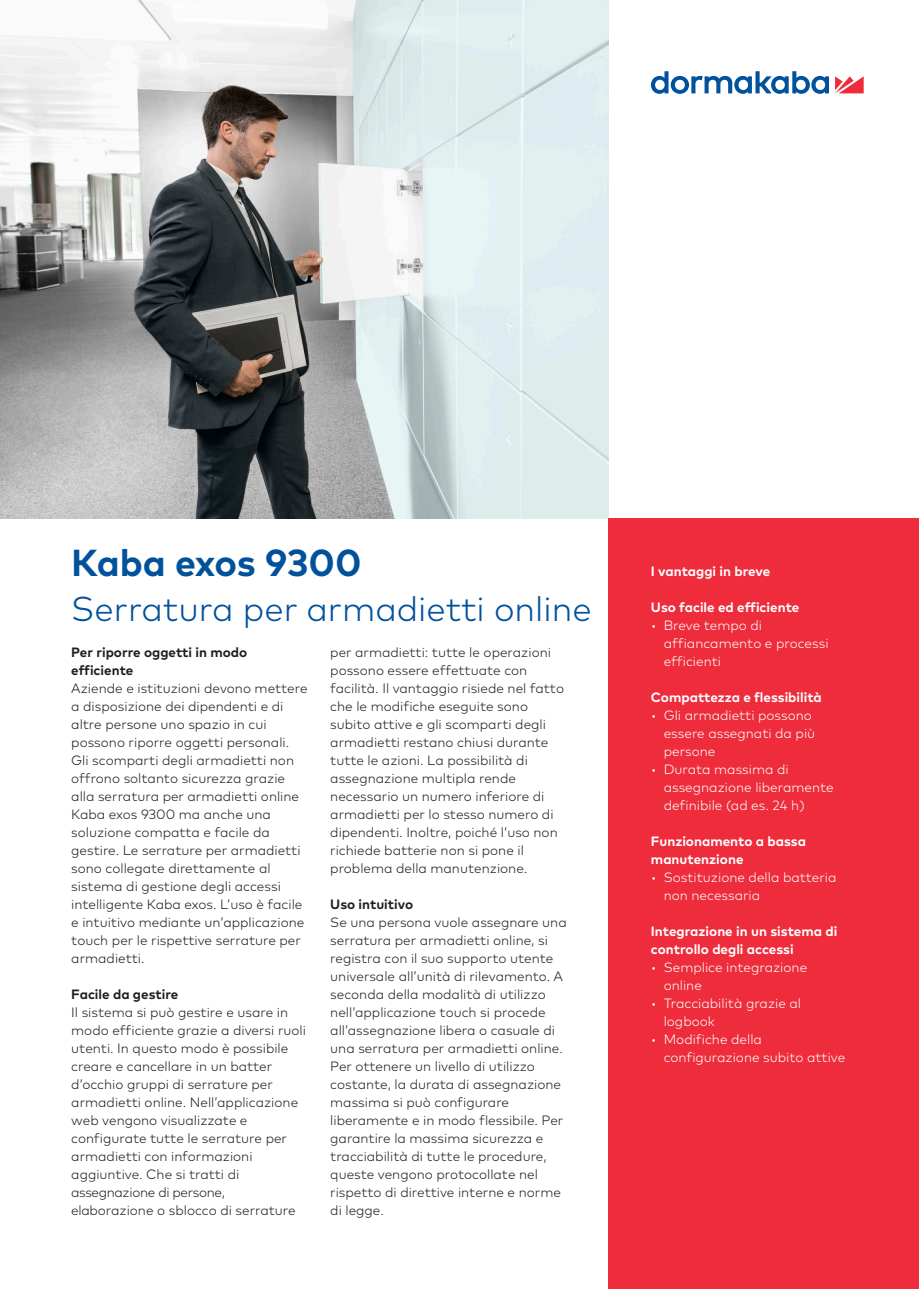
<style>
.page{position:relative;width:919px;height:1289px;background:#fff}
.page>*{position:absolute;margin:0;border:0;box-sizing:border-box;transform-origin:0 0}
.Title_blue_25pt_30pt{font:700 37.5px "Mark Pro";color:#01519b}
.Title_blue_25pt_30pt-2{font:300 34.5px "Mark Pro";color:#01519b}
.Descriptor_light_bla{font:300 13.5px/18px "Mark Pro";color:#231f20}
.t1{font:300 13.5px/18px "Mark Pro";color:#fff}
.Descriptor_bold_ligh{font:700 13.5px/18px "Mark Pro";color:#fff}
.Descriptor_bold_blac{font:700 13.5px/18px "Mark Pro";color:#231f20}
.Descriptor_light_bla-2{font:700 13.5px "Mark Pro";color:#231f20}
</style>
<div class="page">
<img style="left:0;top:0;width:608px;height:518px">
<svg style="left:835px;top:76px;width:28px;height:17px"></svg>
<svg style="left:651px;top:71px;width:177px;height:23px"></svg>
<div style="left:608px;top:518px;width:310px;height:770px;background:#ee2c3b"></div>
<p class="Title_blue_25pt_30pt" style="left:71px;top:533px;width:292px">Kaba exos 9300</p>
<p class="Title_blue_25pt_30pt-2" style="left:71px;top:582px;width:522px">Serratura per armadietti online</p>
<p class="Descriptor_bold_blac" style="left:71px;top:641px;width:177px">Per riporre oggetti in modo efficiente</p>
<p class="Descriptor_light_bla" style="left:71px;top:677px;width:238px">Aziende e istituzioni devono mettere a disposizione dei dipendenti e di altre persone uno spazio in cui possono riporre oggetti personali.<br>Gli scomparti degli armadietti non offrono soltanto sicurezza grazie alla serratura per armadietti online Kaba exos 9300 ma anche una soluzione compatta e facile da gestire. Le serrature per armadietti sono collegate direttamente al sistema di gestione degli accessi intelligente Kaba exos. L’uso è facile e intuitivo mediante un’applicazione touch per le rispettive serrature per armadietti.</p>
<p class="Descriptor_light_bla-2" style="left:71px;top:983px;width:109px">Facile da gestire</p>
<p class="Descriptor_light_bla" style="left:71px;top:1001px;width:236px">Il sistema si può gestire e usare in modo efficiente grazie a diversi ruoli utenti. In questo modo è possibile creare e cancellare in un batter d’occhio gruppi di serrature per armadietti online. Nell’applicazione web vengono visualizzate e configurate tutte le serrature per armadietti con informazioni aggiuntive. Che si tratti di assegnazione di persone, elaborazione o sblocco di serrature</p>
<p class="Descriptor_light_bla" style="left:330px;top:641px;width:235px">per armadietti: tutte le operazioni possono essere effettuate con facilità. Il vantaggio risiede nel fatto che le modifiche eseguite sono subito attive e gli scomparti degli armadietti restano chiusi durante tutte le azioni. La possibilità di assegnazione multipla rende necessario un numero inferiore di armadietti per lo stesso numero di dipendenti. Inoltre, poiché l’uso non richiede batterie non si pone il problema della manutenzione.</p>
<p class="Descriptor_light_bla-2" style="left:330px;top:893px;width:84px">Uso intuitivo</p>
<p class="Descriptor_light_bla" style="left:330px;top:911px;width:238px">Se una persona vuole assegnare una serratura per armadietti online, si registra con il suo supporto utente universale all’unità di rilevamento. A seconda della modalità di utilizzo nell’applicazione touch si procede all’assegnazione libera o casuale di una serratura per armadietti online.<br>Per ottenere un livello di utilizzo costante, la durata di assegnazione massima si può configurare liberamente e in modo flessibile. Per garantire la massima sicurezza e tracciabilità di tutte le procedure, queste vengono protocollate nel rispetto di direttive interne e norme di legge.</p>
<p class="Descriptor_bold_ligh" style="left:651px;top:560px;width:121px">I vantaggi in breve</p>
<p class="Descriptor_bold_ligh" style="left:651px;top:596px;width:150px">Uso facile ed efficiente</p>
<p class="t1" style="left:663px;top:614px;width:166px;text-indent:-13px">• Breve tempo di affiancamento e processi efficienti</p>
<p class="Descriptor_bold_ligh" style="left:651px;top:686px;width:172px">Compattezza e flessibilità</p>
<p class="t1" style="left:663px;top:704px;width:153px;text-indent:-13px">• Gli armadietti possono essere assegnati da più persone</p>
<p class="t1" style="left:663px;top:758px;width:171px;text-indent:-13px">• Durata massima di assegnazione liberamente definibile (ad es. 24 h)</p>
<p class="Descriptor_bold_ligh" style="left:651px;top:830px;width:156px">Funzionamento a bassa manutenzione</p>
<p class="t1" style="left:663px;top:866px;width:174px;text-indent:-13px">• Sostituzione della batteria non necessaria</p>
<p class="Descriptor_bold_ligh" style="left:651px;top:920px;width:188px">Integrazione in un sistema di controllo degli accessi</p>
<p class="t1" style="left:663px;top:956px;width:145px;text-indent:-13px">• Semplice integrazione online</p>
<p class="t1" style="left:663px;top:992px;width:139px;text-indent:-13px">• Tracciabilità grazie al logbook</p>
<p class="t1" style="left:663px;top:1028px;width:183px;text-indent:-13px">• Modifiche della configurazione subito attive</p>
</div>
